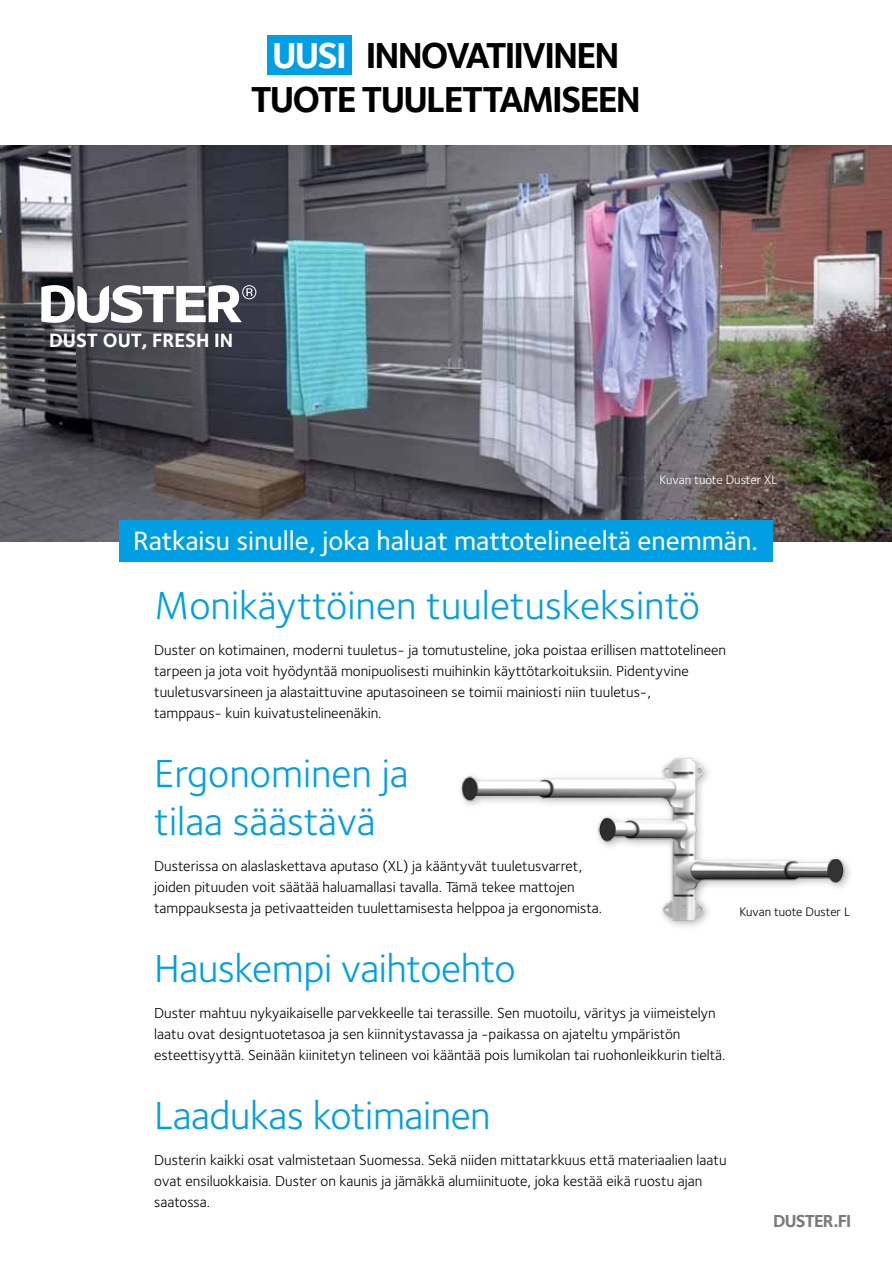
<style>
.page{position:relative;width:892px;height:1262px;background:#fff}
.page>*{position:absolute;margin:0;border:0;box-sizing:border-box;transform-origin:0 0}
.t1{font:40.5px/48px "Foundry Sterling Book OSF";letter-spacing:-.005em;color:#009fe3}
.t2{font:700 37.35px/44.8px "Foundry Sterling";letter-spacing:-.05em;color:#000;text-align:center}
.t3{font:500 27.45px "Foundry Sterling";color:#fff}
.t4{font:19.95px "Foundry Sterling Bold OSF";color:#fff}
.t5{font:700 18px "Foundry Sterling";color:#7c7b7b}
.t6{font:15px/21px "Foundry Sterling Book OSF";color:#000}
.t7{font:12.75px "Foundry Sterling Book OSF";color:#fff}
.t8{font:12.75px "Foundry Sterling Book OSF";color:#000}
.s1{color:#fff}
</style>
<div class="page">
<img style="left:0;top:146px;width:891px;height:395px">
<div style="left:267px;top:35px;width:85px;height:40px;background:#009fe3"></div>
<img style="left:461px;top:757px;width:389px;height:170px">
<svg style="left:41px;top:285px;width:215px;height:38px"></svg>
<div style="left:119px;top:521px;width:653px;height:41px;background:#009fe3"></div>
<h2 class="t2" style="left:251px;top:32px;width:391px"><span class="s1">UUSI</span> INNOVATIIVINEN<br>TUOTE TUULETTAMISEEN</h2>
<h3 class="t4" style="left:49px;top:326px;width:186px">DUST OUT, FRESH IN</h3>
<p class="t7" style="left:659px;top:471px;width:119px">Kuvan tuote Duster XL</p>
<h3 class="t3" style="left:133px;top:521px;width:626px">Ratkaisu sinulle, joka haluat mattotelineeltä enemmän.</h3>
<h1 class="t1" style="left:154px;top:580px;width:547px">Monikäyttöinen tuuletuskeksintö</h1>
<p class="t6" style="left:154px;top:639px;width:573px">Duster on kotimainen, moderni tuuletus- ja tomutusteline, joka poistaa erillisen mattotelineen tarpeen ja jota voit hyödyntää monipuolisesti muihinkin käyttötarkoituksiin. Pidentyvine tuuletusvarsineen ja alastaittuvine aputasoineen se toimii mainiosti niin tuuletus-,<br>tamppaus- kuin kuivatustelineenäkin.</p>
<h1 class="t1" style="left:154px;top:748px;width:256px">Ergonominen ja tilaa säästävä</h1>
<p class="t6" style="left:154px;top:855px;width:449px">Dusterissa on alaslaskettava aputaso (XL) ja kääntyvät tuuletusvarret, joiden pituuden voit säätää haluamallasi tavalla. Tämä tekee mattojen tamppauksesta ja petivaatteiden tuulettamisesta helppoa ja ergonomista.</p>
<h1 class="t1" style="left:154px;top:943px;width:363px">Hauskempi vaihtoehto</h1>
<p class="t6" style="left:154px;top:1002px;width:572px">Duster mahtuu nykyaikaiselle parvekkeelle tai terassille. Sen muotoilu, väritys ja viimeistelyn laatu ovat designtuotetasoa ja sen kiinnitystavassa ja -paikassa on ajateltu ympäristön esteettisyyttä. Seinään kiinitetyn telineen voi kääntää pois lumikolan tai ruohonleikkurin tieltä.</p>
<h1 class="t1" style="left:154px;top:1090px;width:338px">Laadukas kotimainen</h1>
<p class="t6" style="left:154px;top:1149px;width:573px">Dusterin kaikki osat valmistetaan Suomessa. Sekä niiden mittatarkkuus että materiaalien laatu ovat ensiluokkaisia. Duster on kaunis ja jämäkkä alumiinituote, joka kestää eikä ruostu ajan saatossa.</p>
<p class="t8" style="left:739px;top:903px;width:112px">Kuvan tuote Duster L</p>
<p class="t5" style="left:772px;top:1208px;width:22px">DUSTE</p>
<p class="t5" style="left:822px;top:1208px;width:27px">R.FI</p>
</div>
